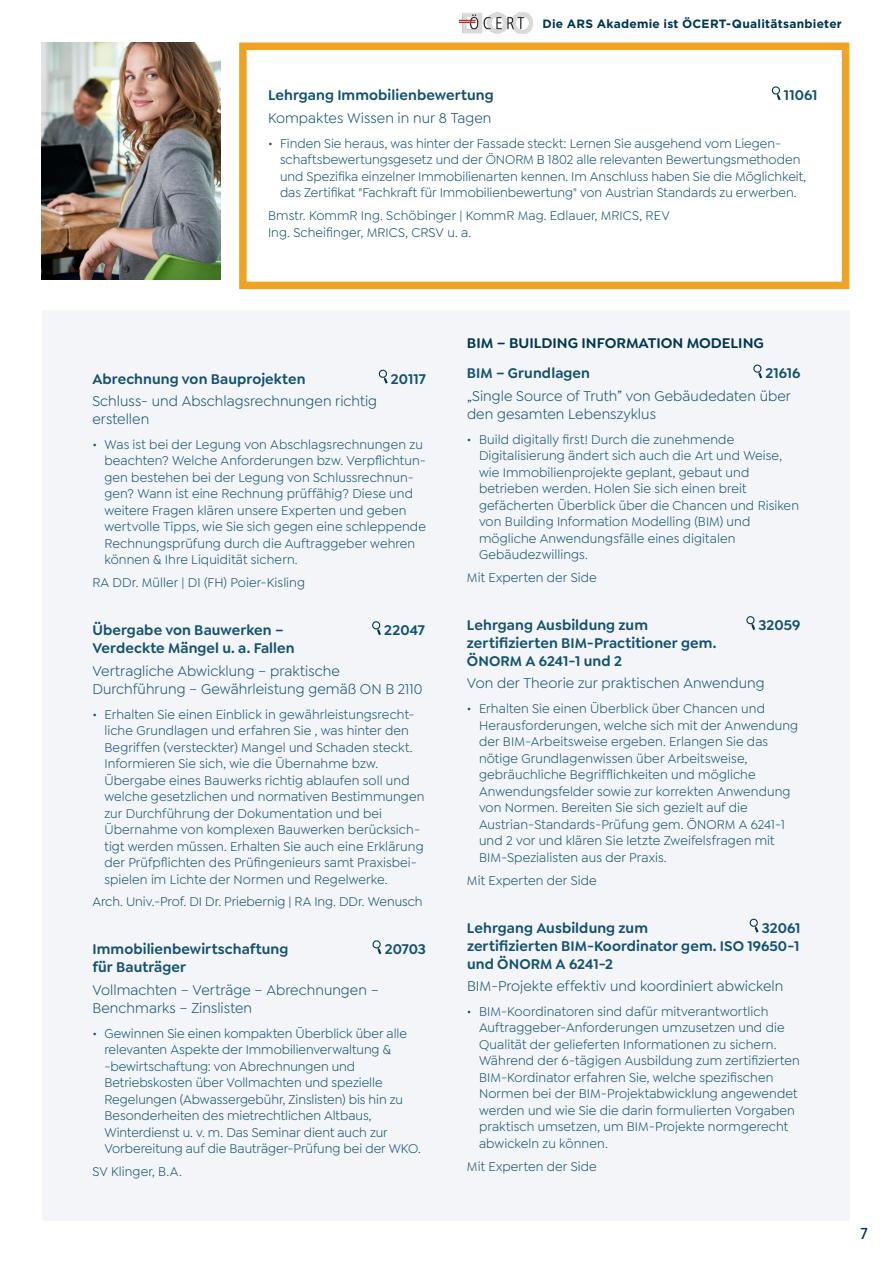
<style>
.page{position:relative;width:893px;height:1263px;background:#fff}
.page>*{position:absolute;margin:0;border:0;box-sizing:border-box;transform-origin:0 0}
.t1{font:15px/18px "Goldplay";letter-spacing:.005em;color:#135271}
.t2{font:600 15px/18px "Goldplay";letter-spacing:.005em;color:#135271}
.t3{font:600 15px "Goldplay";color:#003654}
.t4{font:500 15px "ITC Avant Garde Std";color:#003654}
.t5{font:13.5px/16.5px "Goldplay";letter-spacing:.005em;color:#135271}
.t6{font:700 12px "Gotham";letter-spacing:.02em;color:#003654}
</style>
<div class="page">
<div style="left:43px;top:310px;width:807px;height:910px;background:#f3f5f8"></div>
<svg style="left:753px;top:364px;width:10px;height:15px"></svg>
<svg style="left:746px;top:616px;width:10px;height:14px"></svg>
<svg style="left:749px;top:918px;width:10px;height:15px"></svg>
<img style="left:460px;top:13px;width:73px;height:21px">
<svg style="left:378px;top:369px;width:10px;height:15px"></svg>
<svg style="left:372px;top:621px;width:9px;height:14px"></svg>
<svg style="left:372px;top:940px;width:10px;height:15px"></svg>
<div style="left:239px;top:43px;width:610px;height:246px;border:8px solid #efa223"></div>
<img style="left:41px;top:43px;width:180px;height:237px">
<svg style="left:771px;top:86px;width:10px;height:15px"></svg>
<p class="t6" style="left:542px;top:16px;width:301px">Die ARS Akademie ist ÖCERT-Qualitätsanbieter</p>
<p class="t2" style="left:268px;top:86px;width:227px">Lehrgang Immobilienbewertung</p>
<p class="t2" style="left:784px;top:86px;width:35px">11061</p>
<p class="t1" style="left:268px;top:109px;width:225px">Kompaktes Wissen in nur 8 Tagen</p>
<p class="t5" style="left:280px;top:135px;width:528px;text-indent:-12px">• Finden Sie heraus, was hinter der Fassade steckt: Lernen Sie ausgehend vom Liegen&shy;schaftsbewertungsgesetz und der ÖNORM B 1802 alle relevanten Bewertungsmethoden und Spezifika einzelner Immobilienarten kennen. Im Anschluss haben Sie die Möglichkeit, das Zertifikat "Fachkraft für Immobilienbewertung" von Austrian Standards zu erwerben.</p>
<p class="t5" style="left:268px;top:207px;width:403px">Bmstr. KommR Ing. Schöbinger | KommR Mag. Edlauer, MRICS, REV<br>Ing. Scheifinger, MRICS, CRSV u. a.</p>
<p class="t2" style="left:92px;top:369px;width:215px">Abrechnung von Bauprojekten</p>
<p class="t2" style="left:391px;top:369px;width:37px">20117</p>
<p class="t1" style="left:92px;top:392px;width:286px">Schluss- und Abschlagsrechnungen richtig erstellen</p>
<p class="t5" style="left:104px;top:436px;width:323px;text-indent:-12px">• Was ist bei der Legung von Abschlagsrechnungen zu beachten? Welche Anforderungen bzw. Verpflichtun&shy;gen bestehen bei der Legung von Schlussrechnun&shy;gen? Wann ist eine Rechnung prüffähig? Diese und weitere Fragen klären unsere Experten und geben wertvolle Tipps, wie Sie sich gegen eine schleppende Rechnungsprüfung durch die Auftraggeber wehren können &amp; Ihre Liquidität sichern.</p>
<p class="t5" style="left:92px;top:575px;width:214px">RA DDr. Müller | DI (FH) Poier-Kisling</p>
<p class="t2" style="left:92px;top:621px;width:193px">Übergabe von Bauwerken –</p>
<p class="t2" style="left:384px;top:621px;width:42px">22047</p>
<p class="t2" style="left:92px;top:639px;width:204px">Verdeckte Mängel u. a. Fallen</p>
<p class="t1" style="left:92px;top:661px;width:332px">Vertragliche Abwicklung – praktische<br>Durchführung – Gewährleistung gemäß ON B 2110</p>
<p class="t5" style="left:104px;top:706px;width:321px;text-indent:-12px">• Erhalten Sie einen Einblick in gewährleistungsrecht&shy;liche Grundlagen und erfahren Sie , was hinter den Begriffen (versteckter) Mangel und Schaden steckt.<br>Informieren Sie sich, wie die Übernahme bzw.<br>Übergabe eines Bauwerks richtig ablaufen soll und welche gesetzlichen und normativen Bestimmungen zur Durchführung der Dokumentation und bei Übernahme von komplexen Bauwerken berücksich&shy;tigt werden müssen. Erhalten Sie auch eine Erklärung der Prüfpflichten des Prüfingenieurs samt Praxisbei&shy;spielen im Lichte der Normen und Regelwerke.</p>
<p class="t5" style="left:92px;top:894px;width:332px">Arch. Univ.-Prof. DI Dr. Priebernig | RA Ing. DDr. Wenusch</p>
<p class="t2" style="left:92px;top:940px;width:197px">Immobilienbewirtschaftung</p>
<p class="t2" style="left:385px;top:940px;width:43px">20703</p>
<p class="t2" style="left:92px;top:958px;width:95px">für Bauträger</p>
<p class="t1" style="left:92px;top:980px;width:288px">Vollmachten – Verträge – Abrechnungen –<br>Benchmarks – Zinslisten</p>
<p class="t5" style="left:104px;top:1025px;width:318px;text-indent:-12px">• Gewinnen Sie einen kompakten Überblick über alle relevanten Aspekte der Immobilienverwaltung &amp; -bewirtschaftung: von Abrechnungen und Betriebskosten über Vollmachten und spezielle Regelungen (Abwassergebühr, Zinslisten) bis hin zu Besonderheiten des mietrechtlichen Altbaus, Winterdienst u. v. m. Das Seminar dient auch zur Vorbereitung auf die Bauträger-Prüfung bei der WKO.</p>
<p class="t5" style="left:92px;top:1163px;width:91px">SV Klinger, B.A.</p>
<p class="t3" style="left:467px;top:333px;width:298px">BIM – BUILDING INFORMATION MODELING</p>
<p class="t2" style="left:467px;top:364px;width:125px">BIM – Grundlagen</p>
<p class="t2" style="left:765px;top:364px;width:37px">21616</p>
<p class="t1" style="left:467px;top:387px;width:325px">„Single Source of Truth” von Gebäudedaten über den gesamten Lebenszyklus</p>
<p class="t5" style="left:479px;top:431px;width:322px;text-indent:-12px">• Build digitally first! Durch die zunehmende Digitalisierung ändert sich auch die Art und Weise, wie Immobilienprojekte geplant, gebaut und betrieben werden. Holen Sie sich einen breit gefächerten Überblick über die Chancen und Risiken von Building Information Modelling (BIM) und mögliche Anwendungsfälle eines digitalen Gebäudezwillings.</p>
<p class="t5" style="left:467px;top:569px;width:131px">Mit Experten der Side</p>
<p class="t2" style="left:467px;top:616px;width:183px">Lehrgang Ausbildung zum</p>
<p class="t2" style="left:758px;top:616px;width:43px">32059</p>
<p class="t2" style="left:467px;top:634px;width:251px">zertifizierten BIM-Practitioner gem.<br>ÖNORM A 6241-1 und 2</p>
<p class="t1" style="left:467px;top:674px;width:299px">Von der Theorie zur praktischen Anwendung</p>
<p class="t5" style="left:479px;top:701px;width:321px;text-indent:-12px">• Erhalten Sie einen Überblick über Chancen und Herausforderungen, welche sich mit der Anwendung der BIM-Arbeitsweise ergeben. Erlangen Sie das nötige Grundlagenwissen über Arbeitsweise, gebräuchliche Begrifflichkeiten und mögliche Anwendungsfelder sowie zur korrekten Anwendung von Normen. Bereiten Sie sich gezielt auf die Austrian-Standards-Prüfung gem. ÖNORM A 6241-1 und 2 vor und klären Sie letzte Zweifelsfragen mit BIM-Spezialisten aus der Praxis.</p>
<p class="t5" style="left:467px;top:872px;width:131px">Mit Experten der Side</p>
<p class="t2" style="left:467px;top:918px;width:183px">Lehrgang Ausbildung zum</p>
<p class="t2" style="left:467px;top:918px;width:335px;text-align:justify;text-indent:295px">32061 zertifizierten BIM-Koordinator gem. ISO 19650-1 und ÖNORM A 6241-2</p>
<p class="t1" style="left:467px;top:977px;width:318px">BIM-Projekte effektiv und koordiniert abwickeln</p>
<p class="t5" style="left:479px;top:1003px;width:322px;text-indent:-12px">• BIM-Koordinatoren sind dafür mitverantwortlich Auftraggeber-Anforderungen umzusetzen und die Qualität der gelieferten Informationen zu sichern.<br>Während der 6-tägigen Ausbildung zum zertifizierten BIM-Kordinator erfahren Sie, welche spezifischen Normen bei der BIM-Projektabwicklung angewendet werden und wie Sie die darin formulierten Vorgaben praktisch umsetzen, um BIM-Projekte normgerecht abwickeln zu können.</p>
<p class="t5" style="left:467px;top:1158px;width:131px">Mit Experten der Side</p>
<p class="t4" style="left:860px;top:1224px;width:10px">7</p>
</div>
